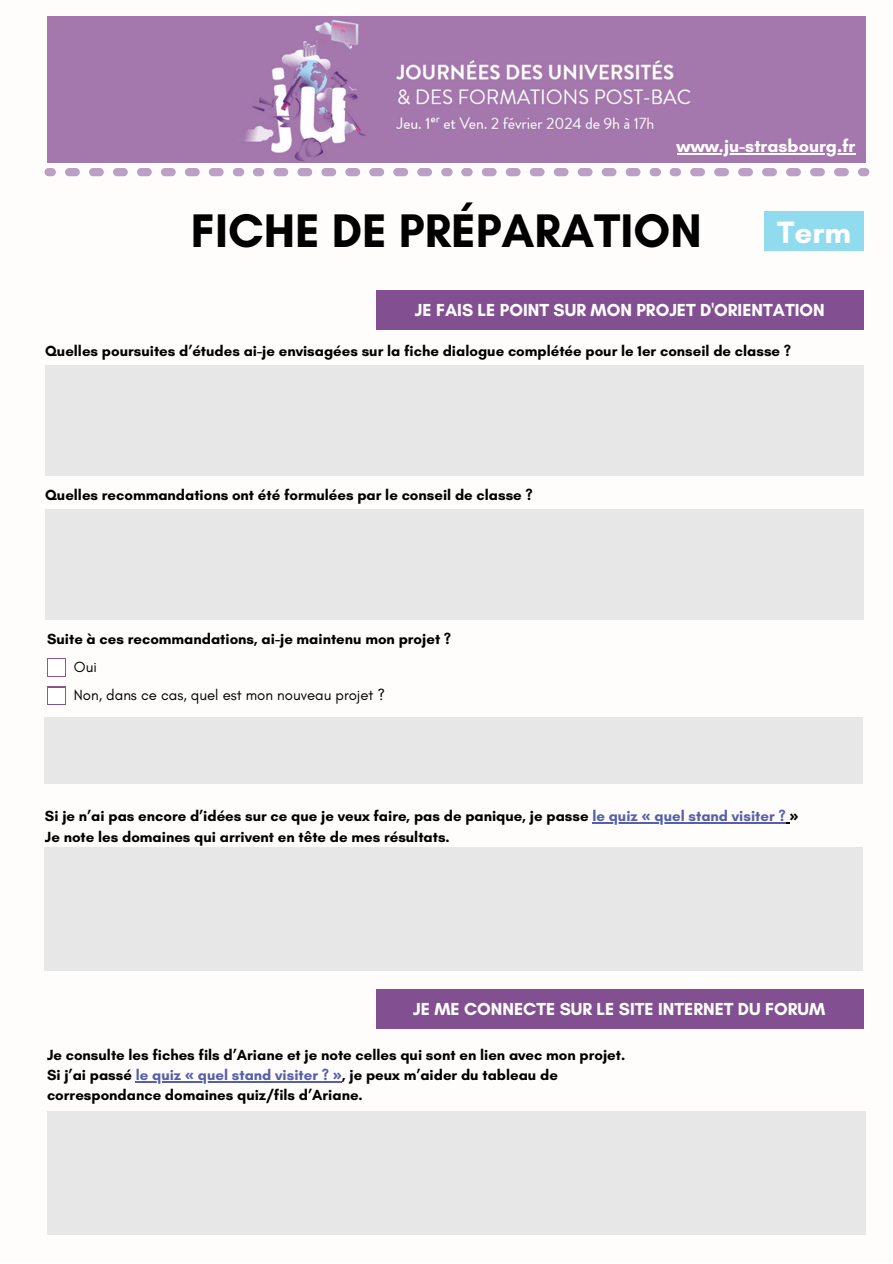
<style>
.page{position:relative;width:893px;height:1264px;background:#fff}
.page>*{position:absolute;margin:0;border:0;box-sizing:border-box;transform-origin:0 0}
.t1{font:700 48px "Glacial Indifference";color:#000}
.t2{font:700 31.5px "Glacial Indifference";color:#fff}
.t3{font:700 18px "Glacial Indifference";color:#fff}
.t4{font:700 17.7px "Glacial Indifference";color:#fff}
.t5{font:700 15px/20.2px "Glacial Indifference";color:#000}
.t6{font:15px "Glacial Indifference";color:#000}
.s1{color:#5560a9}
.s2{font-family:"Noto Sans";color:#5560a9}
.s3{font-family:"Noto Sans"}
</style>
<div class="page">
<div style="left:45px;top:365px;width:818px;height:110px;background:#e8e7e7"></div>
<div style="left:376px;top:291px;width:487px;height:39px;background:#825091"></div>
<div style="left:45px;top:509px;width:818px;height:110px;background:#e8e7e7"></div>
<div style="left:45px;top:847px;width:817px;height:123px;background:#e8e7e7"></div>
<div style="left:47px;top:1111px;width:818px;height:123px;background:#e8e7e7"></div>
<div style="left:764px;top:211px;width:99px;height:39px;background:#91dbef"></div>
<div style="left:233px;top:168px;width:11px;height:8px;background:#bb9fc4;border-radius:4px"></div>
<svg style="left:65px;top:168px;width:159px;height:8px"></svg>
<div style="left:44px;top:168px;width:12px;height:8px;background:#bb9fc4;border-radius:4px"></div>
<div style="left:441px;top:168px;width:11px;height:8px;background:#bb9fc4;border-radius:4px"></div>
<svg style="left:273px;top:168px;width:159px;height:8px"></svg>
<div style="left:253px;top:168px;width:11px;height:8px;background:#bb9fc4;border-radius:4px"></div>
<div style="left:649px;top:168px;width:12px;height:8px;background:#bb9fc4;border-radius:4px"></div>
<svg style="left:482px;top:168px;width:158px;height:8px"></svg>
<div style="left:461px;top:168px;width:11px;height:8px;background:#bb9fc4;border-radius:4px"></div>
<div style="left:857px;top:168px;width:12px;height:8px;background:#bb9fc4;border-radius:4px"></div>
<svg style="left:690px;top:168px;width:158px;height:8px"></svg>
<div style="left:669px;top:168px;width:12px;height:8px;background:#bb9fc4;border-radius:4px"></div>
<div style="left:376px;top:989px;width:487px;height:39px;background:#825091"></div>
<div style="left:45px;top:717px;width:817px;height:66px;background:#e8e7e7"></div>
<svg style="left:47px;top:658px;width:18px;height:19px"></svg>
<div style="left:48px;top:660px;width:16px;height:15px;background:#fff"></div>
<svg style="left:47px;top:686px;width:18px;height:19px"></svg>
<div style="left:48px;top:688px;width:16px;height:15px;background:#fff"></div>
<img style="left:47px;top:17px;width:818px;height:146px">
<hr style="left:592px;top:822px;width:193px;height:1px;background:#5560a9">
<hr style="left:136px;top:1081px;width:206px;height:1px;background:#5560a9">
<hr style="left:676px;top:153px;width:179px;height:1px;background:#fff">
<p class="t3" style="left:676px;top:135px;width:180px">www.ju-strasbourg.fr</p>
<p class="t1" style="left:191px;top:201px;width:512px">FICHE DE PRÉPARATION</p>
<p class="t2" style="left:777px;top:213px;width:75px">Term</p>
<p class="t4" style="left:415px;top:299px;width:411px">JE FAIS LE POINT SUR MON PROJET D'ORIENTATION</p>
<p class="t5" style="left:45px;top:341px;width:747px">Quelles poursuites d’études ai-je envisagées sur la fiche dialogue complétée pour le 1er conseil de classe ?</p>
<p class="t5" style="left:45px;top:484px;width:489px">Quelles recommandations ont été formulées par le conseil de classe ?</p>
<p class="t5" style="left:47px;top:629px;width:405px">Suite à ces recommandations, ai-je maintenu mon projet ?</p>
<p class="t6" style="left:74px;top:657px;width:24px">Oui</p>
<p class="t6" style="left:74px;top:685px;width:313px">Non, dans ce cas, quel est mon nouveau projet ?</p>
<p class="t5" style="left:45px;top:805px;width:755px">Si je n’ai pas encore d’idées sur ce que je veux faire, pas de panique, je passe <span class="s1">le quiz</span> <span class="s2">«</span> <span class="s1">quel stand visiter ?</span> <span class="s3">»</span></p>
<p class="t5" style="left:45px;top:826px;width:406px">Je note les domaines qui arrivent en tête de mes résultats.</p>
<p class="t4" style="left:413px;top:998px;width:413px">JE ME CONNECTE SUR LE SITE INTERNET DU FORUM</p>
<p class="t5" style="left:47px;top:1044px;width:579px">Je consulte les fiches fils d’Ariane et je note celles qui sont en lien avec mon projet.</p>
<p class="t5" style="left:47px;top:1064px;width:512px">Si j’ai passé <span class="s1">le quiz</span> <span class="s2">«</span> <span class="s1">quel stand visiter ?</span> <span class="s2">»</span>, je peux m’aider du tableau de correspondance domaines quiz/fils d’Ariane.</p>
</div>
